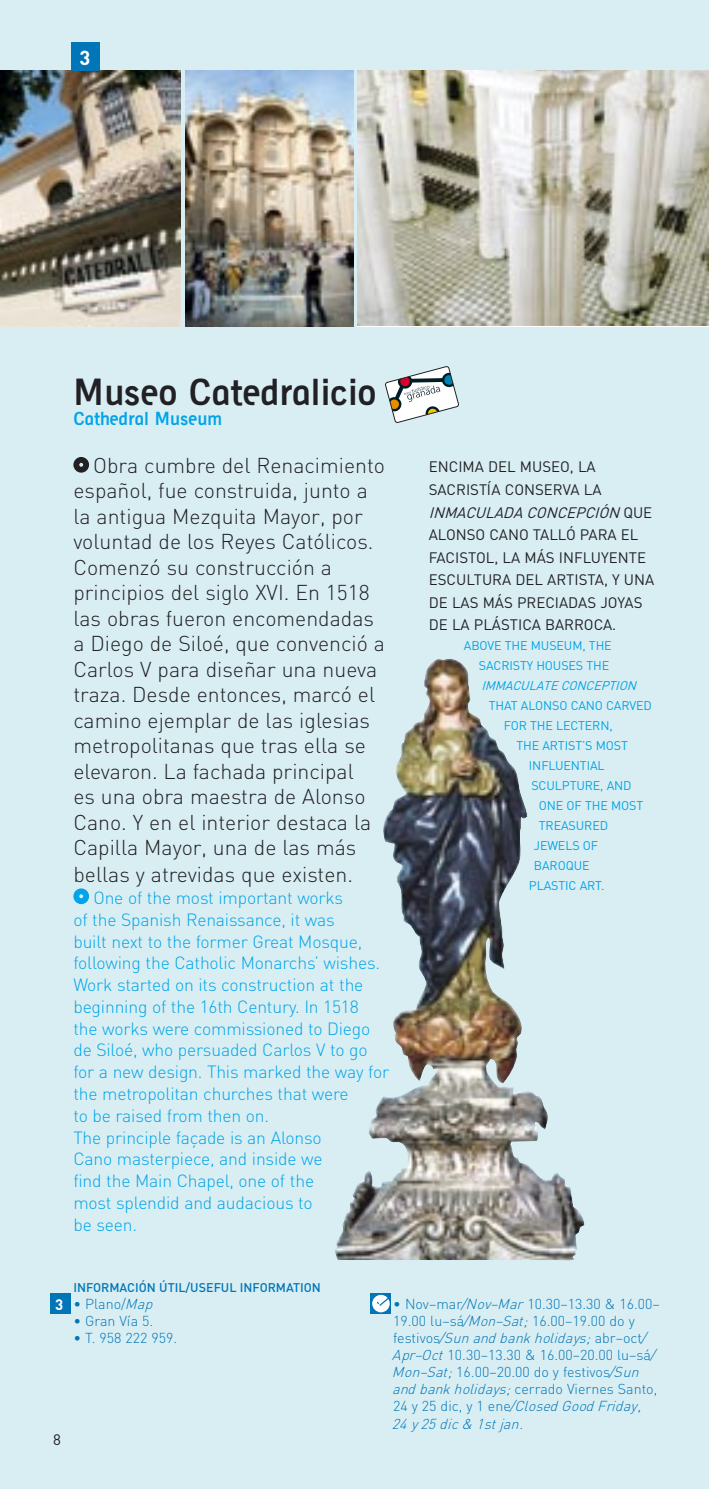
<style>
.page{position:relative;width:709px;height:1489px;background:#fff}
.page>*{position:absolute;margin:0;border:0;box-sizing:border-box;transform-origin:0 0}
.t1{font:35px "VSV Alergia Bold";color:#212125}
.t2{font:300 21.25px/25.5px "DIN";color:#212125}
.t3{font:700 20px "DIN";color:#fff}
.t4{font:300 17.5px/21.8px "DIN";letter-spacing:-.01em;color:#00a4e8}
.t5{font:17.5px "VSV Alergia Bold";color:#00a4e8}
.t6{font:15px/22.5px "DIN";color:#212125}
.t7{font:700 15px "DIN";color:#fff}
.t8{font:300 14.25px/17px "DIN";color:#0076b9}
.t9{font:12.5px/20px "DIN";letter-spacing:-.01em;color:#00a4e8;text-align:right}
.t10{font:500 12.5px "DIN";color:#0076b9}
.t11{font:italic 12.5px "DIN";letter-spacing:-.01em;color:#00a4e8}
.s1{font-style:italic}
</style>
<div class="page">
<div style="left:0;top:0;width:709px;height:1488px;background:#d9eef3"></div>
<svg style="left:73px;top:457px;width:16px;height:15px"></svg>
<svg style="left:73px;top:888px;width:16px;height:16px"></svg>
<img style="left:357px;top:71px;width:352px;height:255px">
<img style="left:185px;top:71px;width:168px;height:255px">
<img style="left:0;top:71px;width:180px;height:255px">
<div style="left:50px;top:1293px;width:21px;height:20px;background:#0076b9"></div>
<svg style="left:385px;top:366px;width:74px;height:57px"></svg>
<img style="left:334px;top:659px;width:250px;height:600px">
<svg style="left:370px;top:1293px;width:21px;height:21px"></svg>
<div style="left:372px;top:1294px;width:18px;height:18px;background:#fff;border-radius:50%"></div>
<svg style="left:375px;top:1295px;width:16px;height:12px"></svg>
<div style="left:71px;top:43px;width:28px;height:28px;background:#0076b9"></div>
<p class="t3" style="left:80px;top:45px;width:12px">3</p>
<h1 class="t1" style="left:73px;top:368px;width:304px">Museo Catedralicio</h1>
<p class="t5" style="left:73px;top:407px;width:150px">Cathedral Museum</p>
<p class="t2" style="left:73px;top:452px;width:313px;text-indent:20px">Obra cumbre del Renacimiento español, fue construida, junto a la antigua Mezquita Mayor, por voluntad de los Reyes Católicos.<br>Comenzó su construcción a principios del siglo XVI. En 1518 las obras fueron encomendadas a Diego de Siloé, que convenció a<br>Carlos V para diseñar una nueva traza. Desde entonces, marcó el camino ejemplar de las iglesias metropolitanas que tras ella se elevaron. La fachada principal<br>es una obra maestra de Alonso<br>Cano. Y en el interior destaca la<br>Capilla Mayor, una de las más bellas y atrevidas que existen.</p>
<p class="t4" style="left:73px;top:886px;width:317px;text-indent:20px">One of the most important works<br>of the Spanish Renaissance, it was<br>built next to the former Great Mosque, following the Catholic Monarchs’ wishes.<br>Work started on its construction at the beginning of the 16th Century. In 1518<br>the works were commissioned to Diego de Siloé, who persuaded Carlos V to go for a new design. This marked the way for the metropolitan churches that were<br>to be raised from then on.<br>The principle façade is an Alonso<br>Cano masterpiece, and inside we<br>find the Main Chapel, one of the<br>most splendid and audacious to<br>be seen.</p>
<p class="t6" style="left:429px;top:455px;width:227px">ENCIMA DEL MUSEO, LA<br>SACRISTÍA CONSERVA LA<br><span class="s1">INMACULADA CONCEPCIÓN</span> QUE<br>ALONSO CANO TALLÓ PARA EL<br>FACISTOL, LA MÁS INFLUYENTE<br>ESCULTURA DEL ARTISTA, Y UNA<br>DE LAS MÁS PRECIADAS JOYAS<br>DE LA PLÁSTICA BARROCA.</p>
<p class="t9" style="left:464px;top:635px;width:149px">ABOVE THE MUSEUM, THE<br>SACRISTY HOUSES THE</p>
<p class="t11" style="left:481px;top:677px;width:156px">IMMACULATE CONCEPTION</p>
<p class="t9" style="left:489px;top:695px;width:165px">THAT ALONSO CANO CARVED</p>
<p class="t9" style="left:504px;top:715px;width:110px">FOR THE LECTERN,</p>
<p class="t9" style="left:516px;top:735px;width:113px">THE ARTIST’S MOST</p>
<p class="t9" style="left:529px;top:755px;width:77px">INFLUENTIAL</p>
<p class="t9" style="left:531px;top:775px;width:102px">SCULPTURE, AND</p>
<p class="t9" style="left:539px;top:795px;width:106px">ONE OF THE MOST</p>
<p class="t9" style="left:539px;top:815px;width:71px">TREASURED</p>
<p class="t9" style="left:534px;top:835px;width:66px">JEWELS OF</p>
<p class="t9" style="left:534px;top:855px;width:57px">BAROQUE</p>
<p class="t9" style="left:529px;top:875px;width:77px">PLASTIC ART.</p>
<p class="t7" style="left:55px;top:1294px;width:10px">3</p>
<p class="t10" style="left:73px;top:1279px;width:249px">INFORMACIÓN ÚTIL/USEFUL INFORMATION</p>
<p class="t8" style="left:73px;top:1294px;width:81px">• Plano/<span class="s1">Map</span></p>
<p class="t8" style="left:73px;top:1312px;width:81px">• Gran Vía 5.</p>
<p class="t8" style="left:73px;top:1329px;width:105px">• T. 958 222 959.</p>
<p class="t6" style="left:53px;top:1428px;width:9px">8</p>
<p class="t8" style="left:393px;top:1294px;width:268px">• Nov–mar<span class="s1">/Nov–Mar</span> 10.30–13.30 &amp; 16.00– 19.00 lu–sá<span class="s1">/Mon–Sat;</span> 16.00–19.00 do y festivos<span class="s1">/Sun and bank holidays;</span> abr–oct<span class="s1">/ Apr–Oct</span> 10.30–13.30 &amp; 16.00–20.00 lu–sá<span class="s1">/ Mon–Sat;</span> 16.00–20.00 do y festivos<span class="s1">/Sun and bank holidays;</span> cerrado Viernes Santo, 24 y 25 dic, y 1 ene<span class="s1">/Closed Good Friday,<br>24 y 25 dic &amp; 1st jan.</span></p>
</div>
